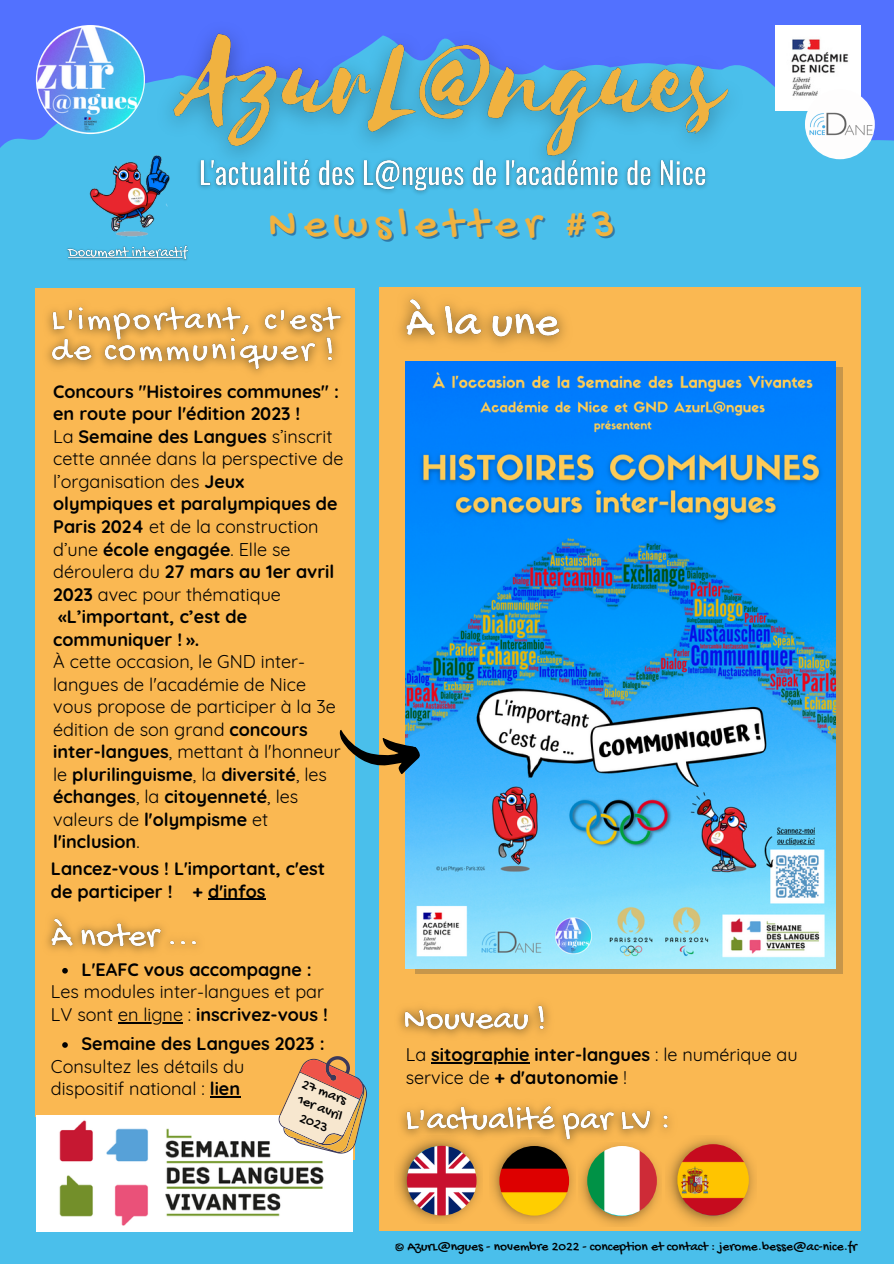
<style>
.page{position:relative;width:894px;height:1264px;background:#fff}
.page>*{position:absolute;margin:0;border:0;box-sizing:border-box;transform-origin:0 0}
.t1{font:43.8px "Gochi Hand";letter-spacing:.165em;color:#f0b240}
.t2{font:700 18px/22.5px "Quicksand";color:#010101}
.t3{font:18px/22.5px "Quicksand";color:#010101}
.t4{font:14.55px "Gochi Hand";color:#000}
.t5{font:13.5px "Gochi Hand";color:#000}
.s1{font-weight:400}
.s2{font-weight:700}
</style>
<div class="page">
<svg style="left:0;top:0;width:893px;height:159px;fill:#5271ff"></svg>
<div style="left:0;top:159px;width:893px;height:1104px;background:#4abfeb"></div>
<img style="left:36px;top:25px;width:109px;height:109px;border-radius:50%">
<img style="left:775px;top:25px;width:85px;height:86px">
<div style="left:804px;top:89px;width:70px;height:70px;background:#fefdfd;border-radius:50%"></div>
<img style="left:805px;top:109px;width:69px;height:30px">
<div style="left:379px;top:351px;width:481px;height:801px;background:#fab852"></div>
<div style="left:379px;top:287px;width:481px;height:64px;background:#fab852"></div>
<div style="left:36px;top:343px;width:319px;height:724px;background:#fab852"></div>
<div style="left:36px;top:1067px;width:319px;height:48px;background:#fab852"></div>
<div style="left:379px;top:1108px;width:481px;height:122px;background:#fab852"></div>
<img style="left:398px;top:1159px;width:84px;height:62px">
<img style="left:407px;top:1145px;width:69px;height:70px;border-radius:50%">
<img style="left:493px;top:1159px;width:82px;height:62px">
<img style="left:499px;top:1145px;width:70px;height:70px;border-radius:50%">
<img style="left:581px;top:1159px;width:79px;height:65px">
<img style="left:587px;top:1145px;width:69px;height:70px;border-radius:50%">
<img style="left:669px;top:1137px;width:87px;height:86px">
<img style="left:677px;top:1144px;width:71px;height:71px;border-radius:50%">
<svg style="left:415px;top:367px;width:427px;height:606px;fill:#c7964a"></svg>
<img style="left:405px;top:361px;width:429px;height:607px">
<img style="left:36px;top:1115px;width:316px;height:116px">
<img style="left:89px;top:142px;width:79px;height:95px">
<img style="left:399px;top:1104px;width:286px;height:55px">
<svg style="left:263px;top:1056px;width:104px;height:115px"></svg>
<svg style="left:339px;top:726px;width:83px;height:52px"></svg>
<img style="left:400px;top:296px;width:180px;height:79px">
<hr style="left:118px;top:1022px;width:65px;height:1px;background:#010101">
<img style="left:36px;top:288px;width:319px;height:86px">
<img style="left:47px;top:916px;width:150px;height:58px">
<img style="left:142px;top:0;width:615px;height:192px">
<img style="left:67px;top:245px;width:122px;height:16px">
<svg style="left:62px;top:1042px;width:6px;height:5px"></svg>
<hr style="left:210px;top:1096px;width:30px;height:1px;background:#010101">
<hr style="left:208px;top:898px;width:57px;height:1px;background:#010101">
<img style="left:399px;top:1003px;width:150px;height:33px">
<hr style="left:431px;top:1062px;width:98px;height:1px;background:#010101">
<h1 class="t1" style="left:268px;top:201px;width:348px">Newsletter #3</h1>
<p class="t2" style="left:53px;top:380px;width:292px">Concours "Histoires communes" : en route pour l'édition 2023 !<br><span class="s1">La</span> Semaine des Langues <span class="s1">s’inscrit cette année dans la perspective de l’organisation des</span> Jeux olympiques et paralympiques de<br>Paris 2024 <span class="s1">et de la construction d’une</span> école engagée<span class="s1">. Elle se déroulera du</span> 27 mars au 1er avril<br>2023 <span class="s1">avec pour thématique </span>«L’important, c’est de communiquer ! ».</p>
<p class="t3" style="left:53px;top:650px;width:289px">À cette occasion, le GND inter&shy;langues de l'académie de Nice vous propose de participer à la 3e édition de son grand <span class="s2">concours inter-langues</span>, mettant à l'honneur le <span class="s2">plurilinguisme</span>, la <span class="s2">diversité</span>, les <span class="s2">échanges</span>, la <span class="s2">citoyenneté</span>, les valeurs de <span class="s2">l'olympisme</span> et <span class="s2">l'inclusion</span>.</p>
<p class="t2" style="left:51px;top:857px;width:276px">Lancez-vous ! L'important, c'est de participer ! + d'infos</p>
<p class="t2" style="left:81px;top:957px;width:232px">L'EAFC vous accompagne :</p>
<p class="t3" style="left:51px;top:980px;width:278px">Les modules inter-langues et par<br>LV sont en ligne : <span class="s2">inscrivez-vous !</span></p>
<p class="t2" style="left:81px;top:1032px;width:244px">Semaine des Langues 2023 :</p>
<p class="t3" style="left:51px;top:1054px;width:195px">Consultez les détails du dispositif national : <span class="s2">lien</span></p>
<p class="t4" style="left:305px;top:1076px;width:49px;rotate:22deg">27 mars</p>
<p class="t4" style="left:303px;top:1110px;width:31px;rotate:22deg">2023</p>
<p class="t4" style="left:301px;top:1091px;width:49px;rotate:22deg">1er avril</p>
<p class="t2" style="left:405px;top:1043px;width:393px"><span class="s1">La</span> sitographie inter-langues <span class="s1">: le numérique au service de</span> + d'autonomie <span class="s1">!</span></p>
<p class="t5" style="left:395px;top:1239px;width:463px">© AzurL@ngues - novembre 2022 - conception et contact : jerome.besse@ac-nice.fr</p>
</div>
